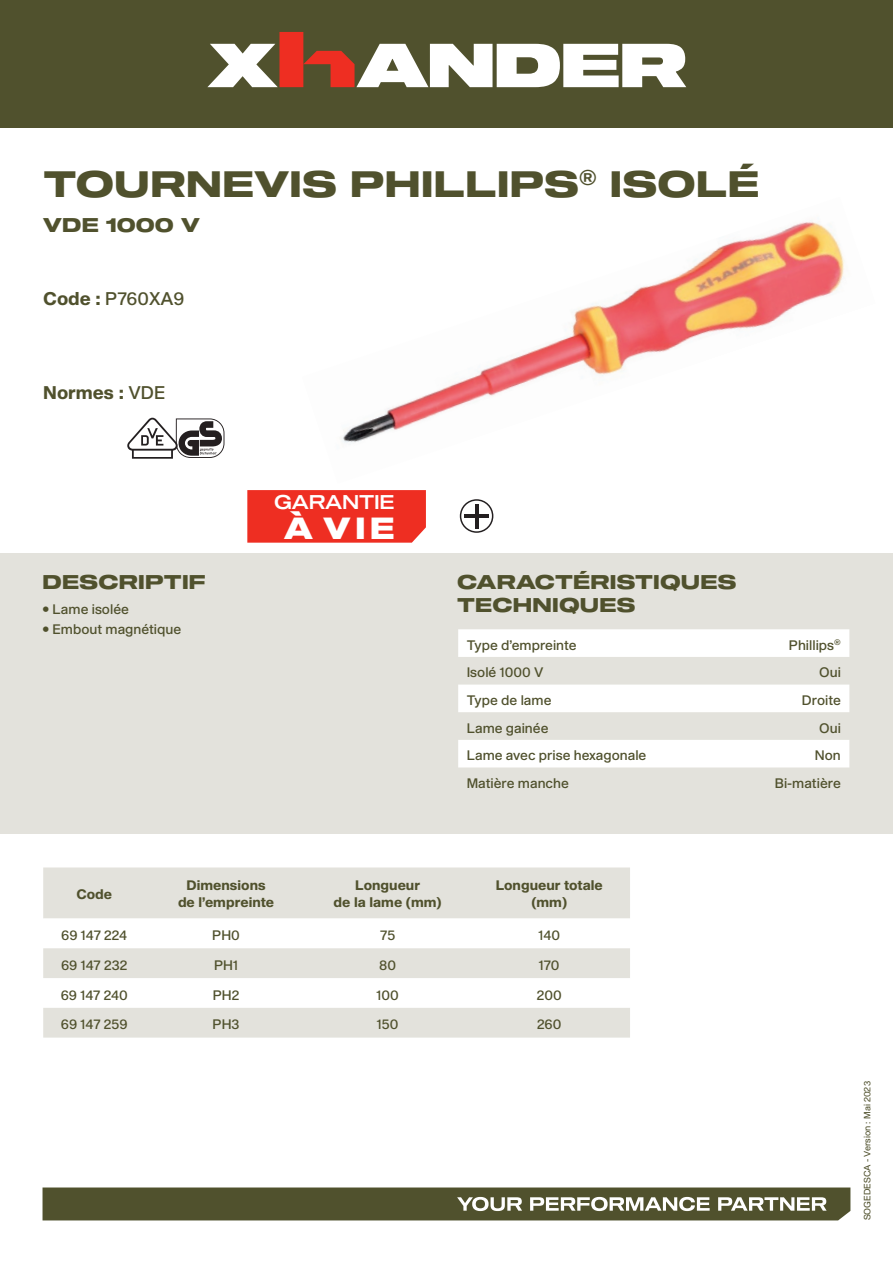
<style>
.page{position:relative;width:893px;height:1263px;background:#fff}
.page>*{position:absolute;margin:0;border:0;box-sizing:border-box;transform-origin:0 0}
.t1{font:36px "Shapiro 75 Heavy Extd";letter-spacing:.01em;color:#50512d}
.t2{font:30px "Shapiro 85 Super Heavy Wide";color:#fff}
.t3{font:21px "Shapiro 75 Heavy Extd";color:#50512d}
.t4{font:19.5px/22.5px "Shapiro 75 Heavy Extd";letter-spacing:.01em;color:#50512d}
.t5{font:19.5px "Shapiro 55 Middle Wide";letter-spacing:-.015em;color:#fff}
.t6{font:18px "Shapiro 55 Middle";color:#50512d}
.t7{font:800 18px "Shapiro 75";color:#50512d}
.t8{font:13.5px "Shapiro 55 Middle";color:#50512d}
.t9{font:800 13.5px/16.2px "Shapiro 75";color:#50512d;text-align:center}
.t10{font:9px "Shapiro 45 Welter";color:#50512d}
.t11{font:7.8px "Shapiro 55 Middle";color:#50512d}
.s1{font-family:"Shapiro 75";font-weight:800}
.s2{font-family:"Shapiro 55 Middle";font-weight:400}
</style>
<div class="page">
<svg style="left:43px;top:1187px;width:807px;height:33px;background:#636444"></svg>
<div style="left:0;top:0;width:893px;height:128px;background:#50512d"></div>
<svg style="left:207px;top:32px;width:479px;height:55px"></svg>
<div style="left:0;top:553px;width:893px;height:280px;background:#e3e2dc"></div>
<svg style="left:458px;top:629px;width:391px;height:138px"></svg>
<div style="left:458px;top:684px;width:391px;height:28px;background:#fff"></div>
<div style="left:43px;top:867px;width:587px;height:51px;background:#e3e2dc"></div>
<svg style="left:44px;top:918px;width:586px;height:1px"></svg>
<svg style="left:43px;top:948px;width:587px;height:89px;fill:#e3e2dc"></svg>
<div style="left:247px;top:490px;width:179px;height:53px;background:#ee2e22"></div>
<img style="left:342px;top:220px;width:503px;height:223px">
<svg style="left:127px;top:418px;width:97px;height:41px"></svg>
<div style="left:460px;top:499px;width:33px;height:34px;border:1px solid #231f20;border-radius:50%"></div>
<hr style="left:464px;top:514px;width:25px;height:4px;background:#231f20">
<hr style="left:475px;top:504px;width:3px;height:24px;background:#231f20">
<h3 class="t3" style="left:579px;top:163px;width:19px">®</h3>
<h1 class="t1" style="left:43px;top:159px;width:537px">TOURNEVIS PHILLIPS</h1>
<h3 class="t4" style="left:43px;top:215px;width:158px">VDE 1000 V</h3>
<h1 class="t1" style="left:610px;top:159px;width:151px">ISOLÉ</h1>
<h3 class="t6" style="left:43px;top:286px;width:143px"><span class="s1">Code</span> P<span class="s1">:</span> 760XA9</h3>
<h3 class="t7" style="left:43px;top:380px;width:124px">Normes : <span class="s2">VDE</span></h3>
<h3 class="t4" style="left:43px;top:572px;width:165px">DESCRIPTIF</h3>
<p class="t8" style="left:43px;top:599px;width:88px">• Lame isolée</p>
<p class="t8" style="left:43px;top:620px;width:140px">• Embout magnétique</p>
<h3 class="t5" style="left:274px;top:488px;width:122px">GARANTIE</h3>
<h2 class="t2" style="left:284px;top:507px;width:112px">À V EI</h2>
<h3 class="t4" style="left:457px;top:572px;width:281px">CARACTÉRISTIQUES<br>TECHNIQUES</h3>
<p class="t8" style="left:467px;top:635px;width:111px">Type d’empreinte</p>
<p class="t8" style="left:467px;top:663px;width:78px">Isolé 1000 V</p>
<p class="t8" style="left:467px;top:690px;width:86px">Type de lame</p>
<p class="t8" style="left:467px;top:718px;width:83px">Lame gainée</p>
<p class="t8" style="left:467px;top:746px;width:181px">Lame avec prise hexagonale</p>
<p class="t8" style="left:467px;top:773px;width:104px">Matière manche</p>
<p class="t9" style="left:76px;top:886px;width:37px">Code</p>
<p class="t8" style="left:61px;top:925px;width:68px">69 147 224</p>
<p class="t9" style="left:187px;top:878px;width:81px">Dimensions</p>
<p class="t9" style="left:178px;top:894px;width:98px">de ’l empreinte</p>
<p class="t8" style="left:212px;top:925px;width:29px">PH0</p>
<p class="t9" style="left:334px;top:878px;width:110px">Longueur<br>de la lame (mm(</p>
<p class="t9" style="left:496px;top:878px;width:109px">Longueur totale (mm(</p>
<p class="t8" style="left:538px;top:925px;width:23px">140</p>
<p class="t8" style="left:380px;top:925px;width:17px">75</p>
<p class="t8" style="left:61px;top:955px;width:68px">69 147 232</p>
<p class="t8" style="left:214px;top:955px;width:25px">PH1</p>
<p class="t8" style="left:379px;top:955px;width:18px">80</p>
<p class="t8" style="left:539px;top:955px;width:22px">170</p>
<p class="t8" style="left:61px;top:985px;width:69px">69 147 240</p>
<p class="t8" style="left:213px;top:985px;width:28px">PH2</p>
<p class="t8" style="left:376px;top:985px;width:24px">100</p>
<p class="t8" style="left:537px;top:985px;width:26px">200</p>
<p class="t8" style="left:61px;top:1015px;width:68px">69 147 259</p>
<p class="t8" style="left:213px;top:1015px;width:28px">PH3</p>
<p class="t8" style="left:377px;top:1015px;width:23px">150</p>
<p class="t8" style="left:537px;top:1015px;width:26px">260</p>
<p class="t11" style="left:834px;top:637px;width:8px">R</p>
<p class="t8" style="left:789px;top:635px;width:47px">Phillips</p>
<p class="t8" style="left:819px;top:663px;width:23px">Oui</p>
<p class="t8" style="left:802px;top:690px;width:40px">Droite</p>
<p class="t8" style="left:819px;top:718px;width:23px">Oui</p>
<p class="t8" style="left:815px;top:746px;width:27px">Non</p>
<p class="t8" style="left:775px;top:773px;width:67px">Bi-matière</p>
<p class="t10" style="left:861px;top:1220px;width:141px;rotate:-90deg">SOGEDESCA - Version : Mai 2023</p>
</div>
